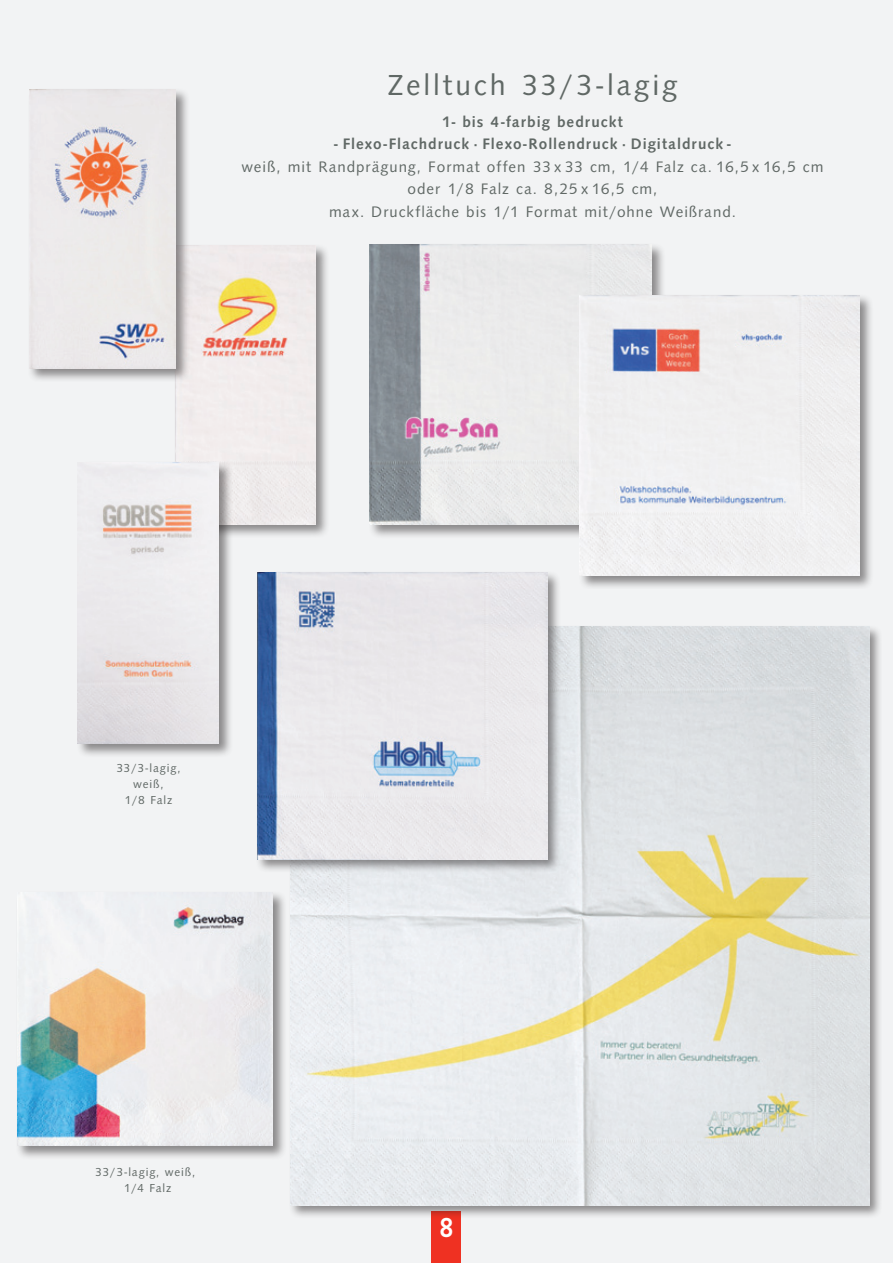
<style>
.page{position:relative;width:893px;height:1263px;background:#f2f3f4}
.page>*{position:absolute;margin:0;border:0;box-sizing:border-box;transform-origin:0 0}
.t1{font:30px "S840 Sans";letter-spacing:.095em;color:#606865}
.t2{font:700 28.5px "S840 Sans";color:#fff;scale:.9 1}
.t3{font:15.75px/22.5px "S840 Sans";letter-spacing:.065em;color:#606865;text-align:center}
.t4{font:700 15.75px "S840 Sans";letter-spacing:.065em;color:#606865}
.t5{font:12px/15.9px "S840 Sans";letter-spacing:.07em;color:#606865;text-align:center}
</style>
<div class="page">
<div style="left:432px;top:1212px;width:29px;height:51px;background:#ef3122"></div>
<div style="left:289px;top:624px;width:594px;height:595px;background:#231f20;opacity:.5"></div>
<img style="left:291px;top:627px;width:578px;height:578px">
<div style="left:15px;top:890px;width:272px;height:270px;background:#231f20;opacity:.5"></div>
<img style="left:18px;top:892px;width:255px;height:254px">
<div style="left:368px;top:242px;width:298px;height:297px;background:#231f20;opacity:.5"></div>
<img style="left:370px;top:244px;width:282px;height:281px">
<div style="left:255px;top:570px;width:306px;height:303px;background:#231f20;opacity:.5"></div>
<img style="left:258px;top:572px;width:289px;height:287px">
<div style="left:578px;top:293px;width:296px;height:296px;background:#231f20;opacity:.5"></div>
<img style="left:580px;top:296px;width:280px;height:279px">
<div style="left:174px;top:243px;width:156px;height:295px;background:#231f20;opacity:.5"></div>
<img style="left:176px;top:245px;width:140px;height:279px">
<div style="left:27px;top:87px;width:163px;height:295px;background:#231f20;opacity:.5"></div>
<img style="left:30px;top:89px;width:146px;height:279px">
<div style="left:76px;top:461px;width:157px;height:297px;background:#231f20;opacity:.5"></div>
<img style="left:78px;top:463px;width:141px;height:281px">
<h1 class="t1" style="left:388px;top:68px;width:291px">Zelltuch 33/3-lagig</h1>
<p class="t4" style="left:442px;top:112px;width:182px">1- bis 4-farbig bedruckt</p>
<p class="t4" style="left:334px;top:135px;width:398px">- Flexo-Flachdruck · Flexo-Rollendruck · Digitaldruck -</p>
<p class="t3" style="left:241px;top:155px;width:583px">weiß, mit Randprägung, Format offen 33 x 33 cm, 1/4 Falz ca. 16,5 x 16,5 cm oder 1/8 Falz ca. 8,25 x 16,5 cm,<br>max. Druckfläche bis 1/1 Format mit/ohne Weißrand.</p>
<p class="t5" style="left:116px;top:760px;width:66px">33/3-lagig, weiß,<br>1/8 Falz</p>
<p class="t5" style="left:95px;top:1164px;width:102px">33/3-lagig, weiß,<br>1/4 Falz</p>
<h2 class="t2" style="left:439px;top:1210px;width:17px">8</h2>
</div>
